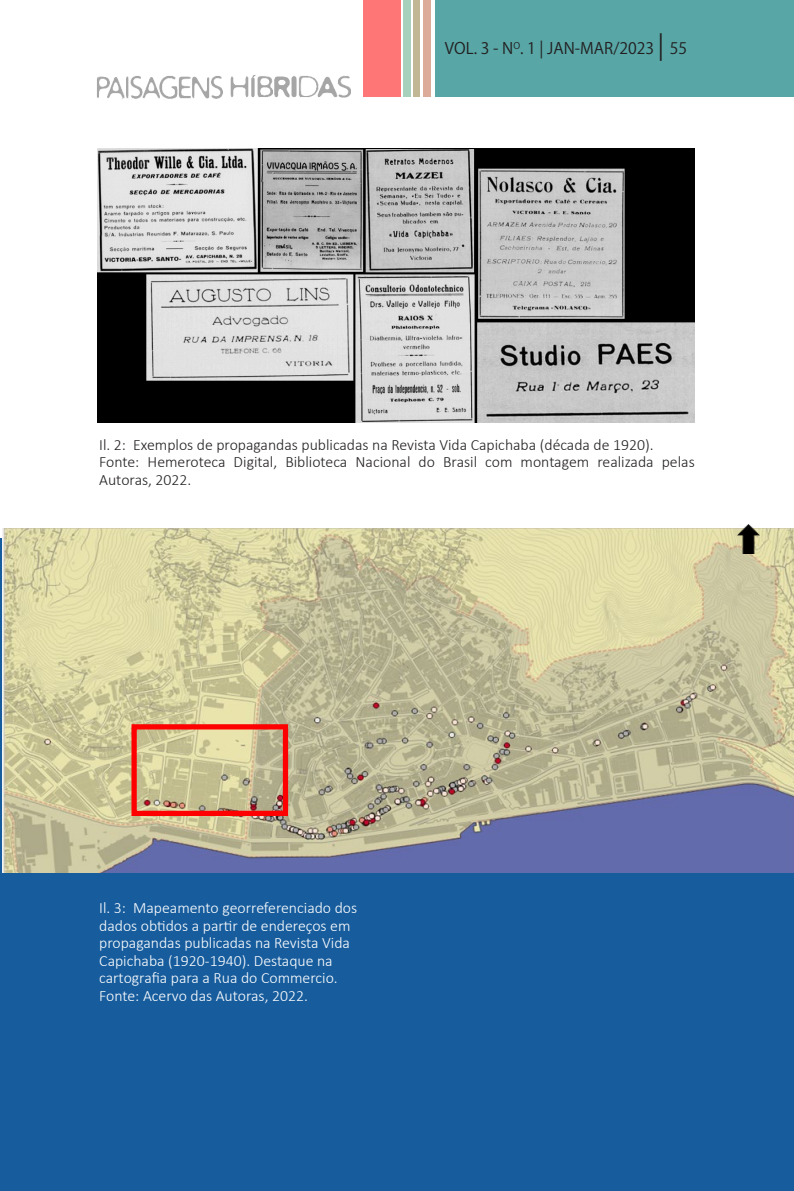
<style>
.page{position:relative;width:794px;height:1191px;background:#fff}
.page>*{position:absolute;margin:0;border:0;box-sizing:border-box;transform-origin:0 0}
.t1{font:300 15.75px/17.5px "Calibri";color:#fff}
.t2{font:300 15.75px/17.5px "Calibri";color:#231f20}
.t3{font:15.75px "Koz Go Pr 6 N";color:#231f20}
.s1{font-size:24.5px}
</style>
<div class="page">
<div style="left:435px;top:0;width:359px;height:97px;background:#58a6a6"></div>
<div style="left:403px;top:0;width:8px;height:97px;background:#a7d0bd"></div>
<div style="left:413px;top:0;width:7px;height:97px;background:#c2b795"></div>
<div style="left:423px;top:0;width:7px;height:97px;background:#dcab99"></div>
<div style="left:363px;top:0;width:38px;height:97px;background:#ff7676"></div>
<img style="left:97px;top:75px;width:254px;height:24px">
<div style="left:0;top:538px;width:794px;height:653px;background:#175d9e"></div>
<img style="left:2px;top:529px;width:792px;height:343px">
<img style="left:98px;top:149px;width:596px;height:273px">
<div style="left:131px;top:724px;width:157px;height:92px;border:5px solid #f00"></div>
<img style="left:737px;top:524px;width:22px;height:29px">
<p class="t3" style="left:445px;top:39px;width:244px">VOL. 3 - N<sup>O</sup>. 1 | JAN-MAR/2023 <span class="s1">|</span> 55</p>
<p class="t2" style="left:99px;top:435px;width:556px">Il. 2: Exemplos de propagandas publicadas na Revista Vida Capichaba (década de 1920).</p>
<p class="t2" style="left:99px;top:453px;width:597px">Fonte: Hemeroteca Digital, Biblioteca Nacional do Brasil com montagem realizada pelas<br>Autoras, 2022.</p>
<p class="t1" style="left:99px;top:899px;width:259px">Il. 3: Mapeamento georreferenciado dos dados obtidos a partir de endereços em propagandas publicadas na Revista Vida Capichaba (1920-1940). Destaque na cartografia para a Rua do Commercio.</p>
<p class="t1" style="left:99px;top:986px;width:210px">Fonte: Acervo das Autoras, 2022.</p>
</div>
